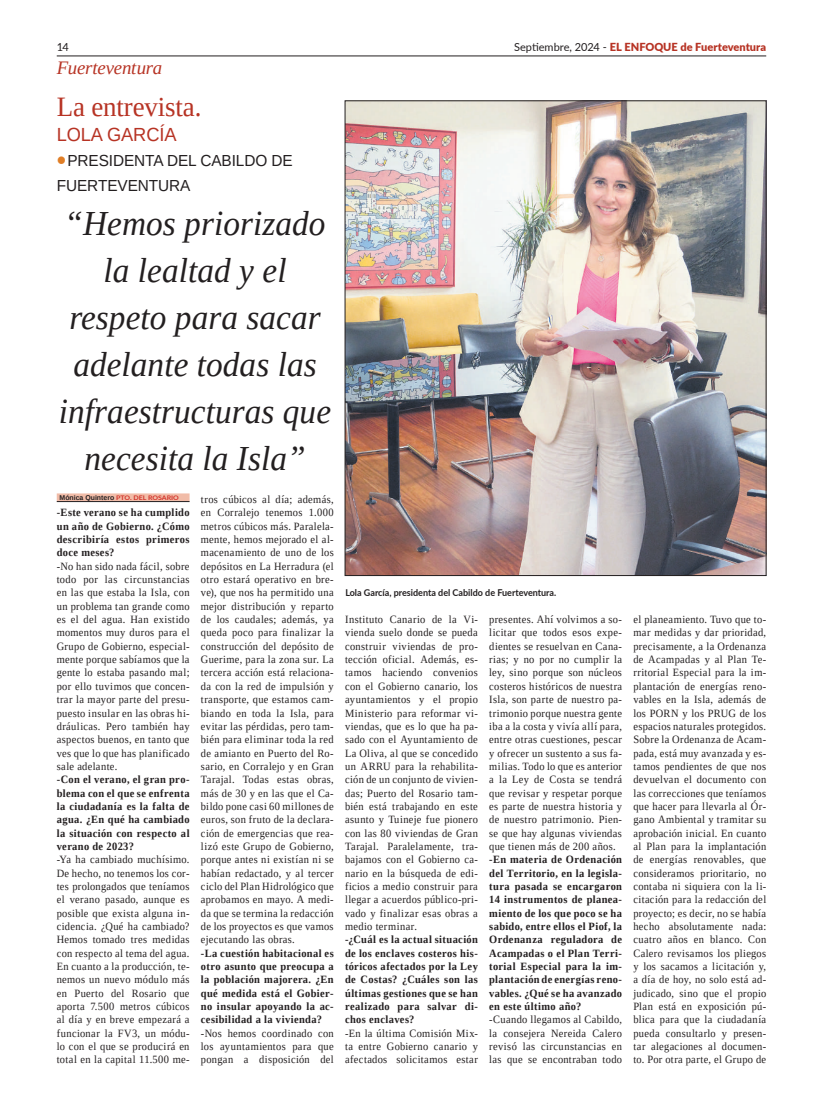
<style>
.page{position:relative;width:823px;height:1106px;background:#fff}
.page>*{position:absolute;margin:0;border:0;box-sizing:border-box;transform-origin:0 0}
.t1{font:italic 35px/47px "Liberation Serif";color:#231f20;text-align:center;scale:.95 1}
.t2{font:28px "Liberation Serif";letter-spacing:-.005em;color:#b73324;scale:.96 1}
.t3{font:italic 19px "Liberation Serif";letter-spacing:-.015em;color:#b73324}
.t4{font:19px "Liberation Sans";letter-spacing:-.005em;color:#b73324;scale:.96 1}
.t5{font:16px/25px "Liberation Sans";letter-spacing:-.005em;color:#231f20;scale:.96 1}
.t6{font:11.1px/13.3px "Liberation Serif";letter-spacing:.035em;color:#231f20;text-align:justify;scale:.94 1}
.t7{font:700 11.1px/13.3px "Liberation Serif";letter-spacing:.035em;color:#231f20;text-align:justify;scale:.94 1}
.t8{font:900 11.1px "Lato";letter-spacing:.005em;color:#b73324}
.t9{font:11.1px "Lato";color:#231f20}
.t10{font:700 9.4px "Lato";color:#231f20;scale:.95 1}
.t11{font:700 7px "Liberation Sans";color:#231f20}
.s1{font-weight:400;color:#231f20}
.s2{color:#e07e26}
.s3{font-family:"Lato";font-size:6.3px;color:#d23128}
</style>
<div class="page">
<div style="left:57px;top:493px;width:132px;height:8px;background:#f1bca8"></div>
<hr style="left:57px;top:501px;width:132px;height:1px;background:#231f20">
<img style="left:347px;top:103px;width:416px;height:470px">
<hr style="left:57px;top:55px;width:708px;height:1px;background:#231f20">
<p class="t9" style="left:57px;top:39px;width:14px">14</p>
<p class="t8" style="left:513px;top:39px;width:253px"><span class="s1">Septiembre, 2024 -</span> EL ENFOQUE de Fuerteventura</p>
<h3 class="t3" style="left:57px;top:55px;width:107px">Fuerteventura</h3>
<h2 class="t2" style="left:57px;top:88px;width:152px">La entrevista.</h2>
<h3 class="t4" style="left:57px;top:122px;width:126px">LOLA GARCÍA</h3>
<h3 class="t5" style="left:57px;top:148px;width:247px"><span class="s2">●</span>PRESIDENTA DEL CABILDO DE<br>FUERTEVENTURA</h3>
<h1 class="t1" style="left:59px;top:199px;width:288px">“Hemos priorizado la lealtad y el respeto para sacar adelante todas las infraestructuras que necesita la Isla”</h1>
<p class="t11" style="left:60px;top:493px;width:121px">Mónica Quintero <span class="s3">PTO. DEL ROSARIO</span></p>
<p class="t7" style="left:57px;top:506px;width:143px">-Este verano se ha cumplido un año de Gobierno. ¿Cómo describiría estos primeros doce meses?</p>
<p class="t6" style="left:57px;top:559px;width:143px">-No han sido nada fácil, sobre todo por las circunstancias en las que estaba la Isla, con un problema tan grande como es el del agua. Han existido momentos muy duros para el Grupo de Gobierno, especial&shy;mente porque sabíamos que la gente lo estaba pasando mal; por ello tuvimos que concen&shy;trar la mayor parte del presu&shy;puesto insular en las obras hi&shy;dráulicas. Pero también hay aspectos buenos, en tanto que ves que lo que has planificado sale adelante.</p>
<p class="t7" style="left:57px;top:772px;width:143px">-Con el verano, el gran pro&shy;blema con el que se enfrenta la ciudadanía es la falta de agua. ¿En qué ha cambiado la situación con respecto al verano de 2023?</p>
<p class="t6" style="left:57px;top:852px;width:143px">-Ya ha cambiado muchísimo.<br>De hecho, no tenemos los cor&shy;tes prolongados que teníamos el verano pasado, aunque es posible que exista alguna in&shy;cidencia. ¿Qué ha cambiado?<br>Hemos tomado tres medidas con respecto al tema del agua.<br>En cuanto a la producción, te&shy;nemos un nuevo módulo más en Puerto del Rosario que aporta 7.500 metros cúbicos al día y en breve empezará a funcionar la FV3, un módu&shy;lo con el que se producirá en total en la capital 11.500 me-</p>
<p class="t6" style="left:201px;top:492px;width:143px">tros cúbicos al día; además, en Corralejo tenemos 1.000 metros cúbicos más. Paralela&shy;mente, hemos mejorado el al&shy;macenamiento de uno de los depósitos en La Herradura (el otro estará operativo en bre&shy;ve), que nos ha permitido una mejor distribución y reparto de los caudales; además, ya queda poco para finalizar la construcción del depósito de Guerime, para la zona sur. La tercera acción está relaciona&shy;da con la red de impulsión y transporte, que estamos cam&shy;biando en toda la Isla, para evitar las pérdidas, pero tam&shy;bién para eliminar toda la red de amianto en Puerto del Ro&shy;sario, en Corralejo y en Gran Tarajal. Todas estas obras, más de 30 y en las que el Ca&shy;bildo pone casi 60 millones de euros, son fruto de la declara&shy;ción de emergencias que rea&shy;lizó este Grupo de Gobierno, porque antes ni existían ni se habían redactado, y al tercer ciclo del Plan Hidrológico que aprobamos en mayo. A medi&shy;da que se termina la redacción de los proyectos es que vamos ejecutando las obras.</p>
<p class="t7" style="left:201px;top:946px;width:143px">-La cuestión habitacional es otro asunto que preocupa a la población majorera. ¿En qué medida está el Gobier&shy;no insular apoyando la ac&shy;cesibilidad a la vivienda?</p>
<p class="t6" style="left:201px;top:1026px;width:143px">-Nos hemos coordinado con los ayuntamientos para que pongan a disposición del</p>
<p class="t10" style="left:345px;top:586px;width:223px">Lola García, presidenta del Cabildo de Fuerteventura.</p>
<p class="t6" style="left:345px;top:612px;width:143px">Instituto Canario de la Vi&shy;vienda suelo donde se pueda construir viviendas de pro&shy;tección oficial. Además, es&shy;tamos haciendo convenios con el Gobierno canario, los ayuntamientos y el propio Ministerio para reformar vi&shy;viendas, que es lo que ha pa&shy;sado con el Ayuntamiento de La Oliva, al que se concedido un ARRU para la rehabilita&shy;ción de un conjunto de vivien&shy;das; Puerto del Rosario tam&shy;bién está trabajando en este asunto y Tuineje fue pionero con las 80 viviendas de Gran Tarajal. Paralelamente, tra&shy;bajamos con el Gobierno ca&shy;nario en la búsqueda de edi&shy;ficios a medio construir para llegar a acuerdos público-pri&shy;vado y finalizar esas obras a medio terminar.</p>
<p class="t7" style="left:345px;top:932px;width:143px">-¿Cuál es la actual situación de los enclaves costeros his&shy;tóricos afectados por la Ley de Costas? ¿Cuáles son las últimas gestiones que se han realizado para salvar di&shy;chos enclaves?</p>
<p class="t6" style="left:345px;top:1026px;width:143px">-En la última Comisión Mix&shy;ta entre Gobierno canario y afectados solicitamos estar</p>
<p class="t6" style="left:489px;top:612px;width:143px">presentes. Ahí volvimos a so&shy;licitar que todos esos expe&shy;dientes se resuelvan en Cana&shy;rias; y no por no cumplir la ley, sino porque son núcleos costeros históricos de nuestra Isla, son parte de nuestro pa&shy;trimonio porque nuestra gente iba a la costa y vivía allí para, entre otras cuestiones, pescar y ofrecer un sustento a sus fa&shy;milias. Todo lo que es anterior a la Ley de Costa se tendrá que revisar y respetar porque es parte de nuestra historia y de nuestro patrimonio. Pien&shy;se que hay algunas viviendas que tienen más de 200 años.</p>
<p class="t7" style="left:489px;top:852px;width:143px">-En materia de Ordenación del Territorio, en la legisla&shy;tura pasada se encargaron 14 instrumentos de planea&shy;miento de los que poco se ha sabido, entre ellos el Piof, la Ordenanza reguladora de Acampadas o el Plan Terri&shy;torial Especial para la im&shy;plantación de energías reno&shy;vables. ¿Qué se ha avanzado en este último año?</p>
<p class="t6" style="left:489px;top:1012px;width:143px">-Cuando llegamos al Cabildo, la consejera Nereida Calero revisó las circunstancias en las que se encontraban todo</p>
<p class="t6" style="left:633px;top:612px;width:143px">el planeamiento. Tuvo que to&shy;mar medidas y dar prioridad, precisamente, a la Ordenanza de Acampadas y al Plan Te&shy;rritorial Especial para la im&shy;plantación de energías reno&shy;vables en la Isla, además de los PORN y los PRUG de los espacios naturales protegidos.<br>Sobre la Ordenanza de Acam&shy;pada, está muy avanzada y es&shy;tamos pendientes de que nos devuelvan el documento con las correcciones que teníamos que hacer para llevarla al Ór&shy;gano Ambiental y tramitar su aprobación inicial. En cuanto al Plan para la implantación de energías renovables, que consideramos prioritario, no contaba ni siquiera con la li&shy;citación para la redacción del proyecto; es decir, no se había hecho absolutamente nada: cuatro años en blanco. Con Calero revisamos los pliegos y los sacamos a licitación y, a día de hoy, no solo está ad&shy;judicado, sino que el propio Plan está en exposición pú&shy;blica para que la ciudadanía pueda consultarlo y presen&shy;tar alegaciones al documen&shy;to. Por otra parte, el Grupo de</p>
</div>
